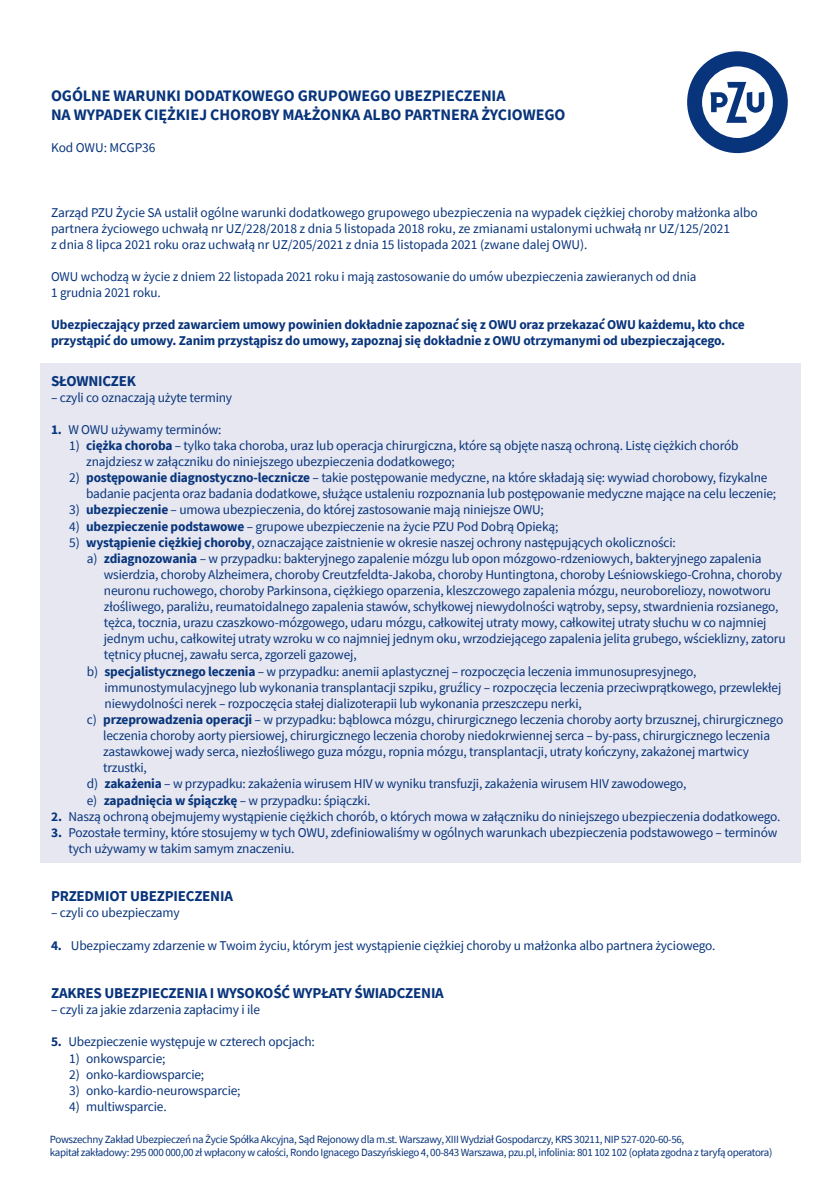
<style>
.page{position:relative;width:840px;height:1191px;background:#fff}
.page>*{position:absolute;margin:0;border:0;box-sizing:border-box;transform-origin:0 0}
.t1{font:700 16px/19.2px "Source Sans Pro";letter-spacing:-.005em;color:#08347b}
.t2{font:700 15px "Source Sans Pro";letter-spacing:-.015em;color:#08347b}
.t3{font:13.4px/16px "Source Sans Pro";letter-spacing:-.015em;color:#08347b}
.t4{font:700 13.4px/16px "Source Sans Pro";letter-spacing:-.015em;color:#08347b}
.t5{font:11px/13.2px "Source Sans Pro";letter-spacing:-.03em;color:#08347b}
.s1{font-weight:700}
</style>
<div class="page">
<svg style="left:687px;top:51px;width:100px;height:102px"></svg>
<div style="left:40px;top:363px;width:759px;height:499px;background:#e6e7f1"></div>
<p class="t1" style="left:51px;top:86px;width:515px">OGÓLNE WARUNKI DODATKOWEGO GRUPOWEGO UBEZPIECZENIA<br>NA WYPADEK CIĘŻKIEJ CHOROBY MAŁŻONKA ALBO PARTNERA ŻYCIOWEGO</p>
<p class="t3" style="left:51px;top:140px;width:106px">Kod OWU: MCGP36</p>
<p class="t3" style="left:51px;top:204px;width:708px">Zarząd PZU Życie SA ustalił ogólne warunki dodatkowego grupowego ubezpieczenia na wypadek ciężkiej choroby małżonka albo partnera życiowego uchwałą nr UZ/228/2018 z dnia 5 listopada 2018 roku, ze zmianami ustalonymi uchwałą nr UZ/125/2021<br>z dnia 8 lipca 2021 roku oraz uchwałą nr UZ/205/2021 z dnia 15 listopada 2021 (zwane dalej OWU).</p>
<p class="t3" style="left:51px;top:268px;width:646px">OWU wchodzą w życie z dniem 22 listopada 2021 roku i mają zastosowanie do umów ubezpieczenia zawieranych od dnia<br>1 grudnia 2021 roku.</p>
<p class="t4" style="left:51px;top:316px;width:695px">Ubezpieczający przed zawarciem umowy powinien dokładnie zapoznać się z OWU oraz przekazać OWU każdemu, kto chce przystąpić do umowy. Zanim przystąpisz do umowy, zapoznaj się dokładnie z OWU otrzymanymi od ubezpieczającego.</p>
<p class="t2" style="left:51px;top:370px;width:86px">SŁOWNICZEK</p>
<p class="t3" style="left:51px;top:389px;width:182px">– czyli co oznaczają użyte terminy</p>
<p class="t3" style="left:51px;top:421px;width:172px"><span class="s1">1.</span> W OWU używamy terminów:</p>
<p class="t3" style="left:86px;top:437px;width:653px;text-indent:-17px">1) <span class="s1">ciężka choroba</span> – tylko taka choroba, uraz lub operacja chirurgiczna, które są objęte naszą ochroną. Listę ciężkich chorób znajdziesz w załączniku do niniejszego ubezpieczenia dodatkowego;</p>
<p class="t3" style="left:86px;top:469px;width:691px;text-indent:-17px">2) <span class="s1">postępowanie diagnostyczno-lecznicze</span> – takie postępowanie medyczne, na które składają się: wywiad chorobowy, fizykalne badanie pacjenta oraz badania dodatkowe, służące ustaleniu rozpoznania lub postępowanie medyczne mające na celu leczenie;</p>
<p class="t3" style="left:69px;top:502px;width:476px">3) <span class="s1">ubezpieczenie</span> – umowa ubezpieczenia, do której zastosowanie mają niniejsze OWU;</p>
<p class="t3" style="left:69px;top:518px;width:490px">4) <span class="s1">ubezpieczenie podstawowe</span> – grupowe ubezpieczenie na życie PZU Pod Dobrą Opieką;</p>
<p class="t3" style="left:69px;top:534px;width:608px">5) <span class="s1">wystąpienie ciężkiej choroby</span>, oznaczające zaistnienie w okresie naszej ochrony następujących okoliczności:</p>
<p class="t3" style="left:87px;top:550px;width:676px">a) <span class="s1">zdiagnozowania</span> – w przypadku: bakteryjnego zapalenie mózgu lub opon mózgowo-rdzeniowych, bakteryjnego zapalenia</p>
<p class="t3" style="left:104px;top:566px;width:679px">wsierdzia, choroby Alzheimera, choroby Creutzfeldta-Jakoba, choroby Huntingtona, choroby Leśniowskiego-Crohna, choroby</p>
<p class="t3" style="left:104px;top:582px;width:668px">neuronu ruchowego, choroby Parkinsona, ciężkiego oparzenia, kleszczowego zapalenia mózgu, neuroboreliozy, nowotworu</p>
<p class="t3" style="left:104px;top:598px;width:675px">złośliwego, paraliżu, reumatoidalnego zapalenia stawów, schyłkowej niewydolności wątroby, sepsy, stwardnienia rozsianego,</p>
<p class="t3" style="left:104px;top:615px;width:663px">tężca, tocznia, urazu czaszkowo-mózgowego, udaru mózgu, całkowitej utraty mowy, całkowitej utraty słuchu w co najmniej</p>
<p class="t3" style="left:104px;top:631px;width:683px">jednym uchu, całkowitej utraty wzroku w co najmniej jednym oku, wrzodziejącego zapalenia jelita grubego, wścieklizny, zatoru</p>
<p class="t3" style="left:104px;top:647px;width:254px">tętnicy płucnej, zawału serca, zgorzeli gazowej,</p>
<p class="t3" style="left:87px;top:663px;width:611px">b) <span class="s1">specjalistycznego leczenia</span> – w przypadku: anemii aplastycznej – rozpoczęcia leczenia immunosupresyjnego,</p>
<p class="t3" style="left:104px;top:679px;width:678px">immunostymulacyjnego lub wykonania transplantacji szpiku, gruźlicy – rozpoczęcia leczenia przeciwprątkowego, przewlekłej</p>
<p class="t3" style="left:104px;top:695px;width:478px">niewydolności nerek – rozpoczęcia stałej dializoterapii lub wykonania przeszczepu nerki,</p>
<p class="t3" style="left:87px;top:711px;width:697px">c) <span class="s1">przeprowadzenia operacji</span> – w przypadku: bąblowca mózgu, chirurgicznego leczenia choroby aorty brzusznej, chirurgicznego</p>
<p class="t3" style="left:103px;top:727px;width:668px">leczenia choroby aorty piersiowej, chirurgicznego leczenia choroby niedokrwiennej serca – by-pass, chirurgicznego leczenia</p>
<p class="t3" style="left:103px;top:743px;width:647px">zastawkowej wady serca, niezłośliwego guza mózgu, ropnia mózgu, transplantacji, utraty kończyny, zakażonej martwicy</p>
<p class="t3" style="left:103px;top:759px;width:45px">trzustki,</p>
<p class="t3" style="left:87px;top:776px;width:601px">d) <span class="s1">zakażenia</span> – w przypadku: zakażenia wirusem HIV w wyniku transfuzji, zakażenia wirusem HIV zawodowego,</p>
<p class="t3" style="left:87px;top:792px;width:285px">e) <span class="s1">zapadnięcia w śpiączkę</span> – w przypadku: śpiączki.</p>
<p class="t3" style="left:51px;top:808px;width:730px"><span class="s1">2.</span> Naszą ochroną obejmujemy wystąpienie ciężkich chorób, o których mowa w załączniku do niniejszego ubezpieczenia dodatkowego.</p>
<p class="t3" style="left:68px;top:824px;width:710px;text-indent:-17px"><span class="s1">3.</span> Pozostałe terminy, które stosujemy w tych OWU, zdefiniowaliśmy w ogólnych warunkach ubezpieczenia podstawowego – terminów tych używamy w takim samym znaczeniu.</p>
<p class="t2" style="left:51px;top:886px;width:183px">PRZEDMIOT UBEZPIECZENIA</p>
<p class="t3" style="left:51px;top:905px;width:130px">– czyli co ubezpieczamy</p>
<p class="t3" style="left:51px;top:937px;width:665px"><span class="s1">4.</span> Ubezpieczamy zdarzenie w Twoim życiu, którym jest wystąpienie ciężkiej choroby u małżonka albo partnera życiowego.</p>
<p class="t2" style="left:51px;top:983px;width:394px">ZAKRES UBEZPIECZENIA I WYSOKOŚĆ WYPŁATY ŚWIADCZENIA</p>
<p class="t3" style="left:51px;top:1001px;width:210px">– czyli za jakie zdarzenia zapłacimy i ile</p>
<p class="t3" style="left:51px;top:1033px;width:265px"><span class="s1">5.</span> Ubezpieczenie występuje w czterech opcjach:</p>
<p class="t3" style="left:69px;top:1050px;width:98px">1) onkowsparcie;</p>
<p class="t3" style="left:69px;top:1066px;width:136px">2) onko-kardiowsparcie;</p>
<p class="t3" style="left:69px;top:1082px;width:173px">3) onko-kardio-neurowsparcie;</p>
<p class="t3" style="left:69px;top:1098px;width:99px">4) multiwsparcie.</p>
<p class="t5" style="left:50px;top:1132px;width:723px">Powszechny Zakład Ubezpieczeń na Życie Spółka Akcyjna, Sąd Rejonowy dla m.st. Warszawy, XIII Wydział Gospodarczy, KRS 30211, NIP 527-020-60-56,<br>kapitał zakładowy: 295 000 000,00 zł wpłacony w całości, Rondo Ignacego Daszyńskiego 4, 00-843 Warszawa, pzu.pl, infolinia: 801 102 102 (opłata zgodna z taryfą operatora)</p>
</div>
